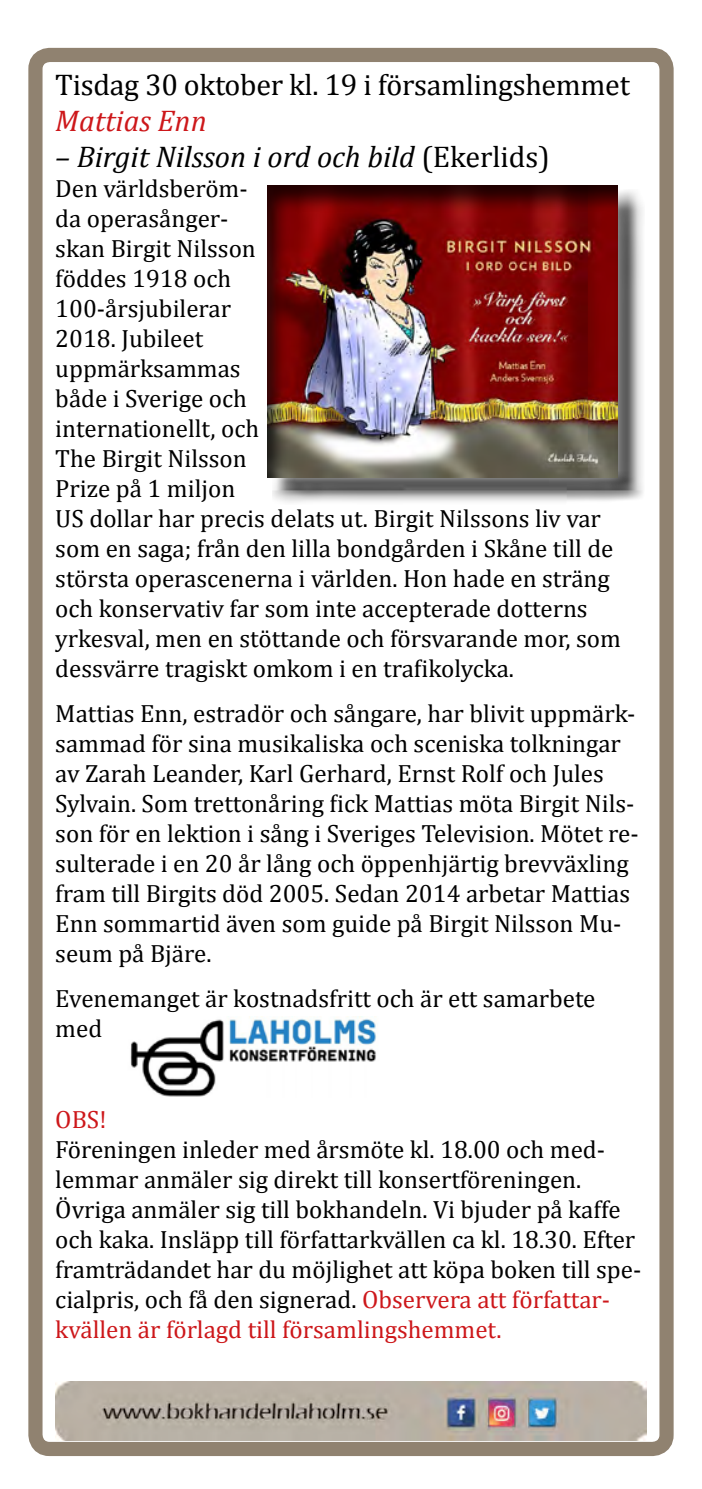
<style>
.page{position:relative;width:702px;height:1489px;background:#fff}
.page>*{position:absolute;margin:0;border:0;box-sizing:border-box;transform-origin:0 0}
.t1{font:30px "Cambria";letter-spacing:-.01em;color:#000}
.t2{font:italic 30px "Cambria";color:#000}
.t3{font:italic 30px "Cambria";color:#cd171a}
.t4{font:25px/30px "Cambria";color:#000}
.t5{font:25px "Cambria";color:#cd171a}
.s1{font-style:normal}
.s2{color:#cd171a}
</style>
<div class="page">
<div style="left:28px;top:48px;width:645px;height:1407px;border:14px solid #908270;border-radius:14px"></div>
<img style="left:55px;top:1381px;width:591px;height:59px">
<div style="left:272px;top:190px;width:372px;height:315px;background:#000;opacity:.75"></div>
<div style="left:253px;top:171px;width:378px;height:320px;background:#fff;opacity:.75"></div>
<div style="left:247px;top:169px;width:390px;height:310px;background:#000;opacity:.75"></div>
<img style="left:130px;top:1016px;width:246px;height:80px">
<p class="t1" style="left:55px;top:67px;width:576px">Tisdag 30 oktober kl. 19 i församlingshemmet</p>
<p class="t3" style="left:55px;top:100px;width:153px">Mattias Enn</p>
<p class="t2" style="left:55px;top:136px;width:496px">– Birgit Nilsson i ord och bild <span class="s1">(Ekerlids)</span></p>
<p class="t4" style="left:55px;top:173px;width:567px">Den världsberöm-<br>da operasånger-<br>skan Birgit Nilsson<br>föddes 1918 och<br>100-årsjubilerar<br>2018. Jubileet<br>uppmärksammas<br>både i Sverige och<br>internationellt, och<br>The Birgit Nilsson<br>Prize på 1 miljon<br>US dollar har precis delats ut. Birgit Nilssons liv var som en saga; från den lilla bondgården i Skåne till de största operascenerna i världen. Hon hade en sträng och konservativ far som inte accepterade dotterns yrkesval, men en stöttande och försvarande mor, som dessvärre tragiskt omkom i en trafikolycka.</p>
<p class="t4" style="left:55px;top:698px;width:585px">Mattias Enn, estradör och sångare, har blivit uppmärk&shy;sammad för sina musikaliska och sceniska tolkningar av Zarah Leander, Karl Gerhard, Ernst Rolf och Jules Sylvain. Som trettonåring fick Mattias möta Birgit Nils&shy;son för en lektion i sång i Sveriges Television. Mötet re&shy;sulterade i en 20 år lång och öppenhjärtig brevväxling fram till Birgits död 2005. Sedan 2014 arbetar Mattias Enn sommartid även som guide på Birgit Nilsson Mu&shy;seum på Bjäre.</p>
<p class="t4" style="left:55px;top:983px;width:541px">Evenemanget är kostnadsfritt och är ett samarbete med</p>
<p class="t5" style="left:55px;top:1104px;width:53px">OBS!</p>
<p class="t4" style="left:55px;top:1133px;width:587px">Föreningen inleder med årsmöte kl. 18.00 och med&shy;lemmar anmäler sig direkt till konsertföreningen.<br>Övriga anmäler sig till bokhandeln. Vi bjuder på kaffe och kaka. Insläpp till författarkvällen ca kl. 18.30. Efter framträdandet har du möjlighet att köpa boken till spe&shy;cialpris, och få den signerad. <span class="s2">Observera att författar&shy;kvällen är förlagd till församlingshemmet.</span></p>
</div>
